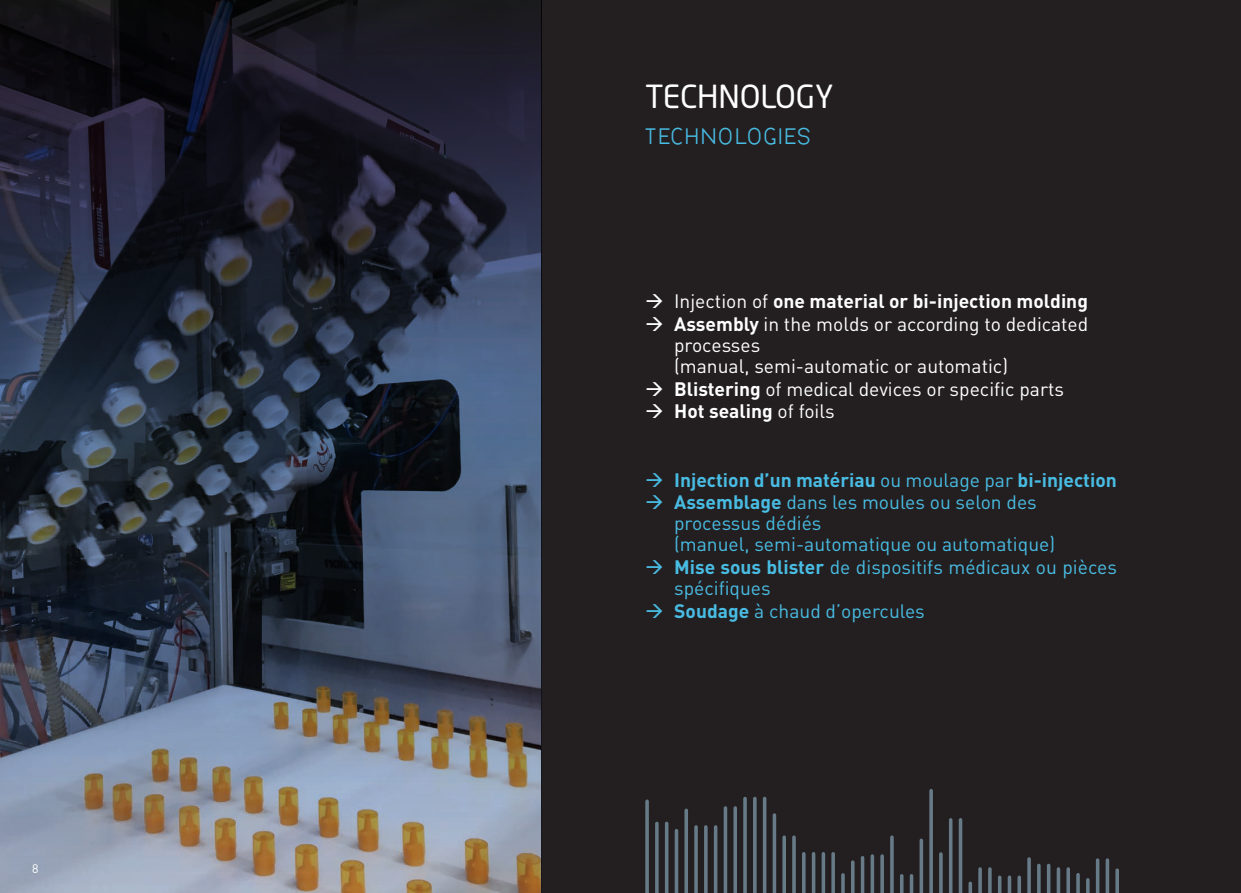
<style>
.page{position:relative;width:1241px;height:893px;background:#fff}
.page>*{position:absolute;margin:0;border:0;box-sizing:border-box;transform-origin:0 0}
.t1{font:31.5px "Neo Sans Pro";letter-spacing:-.005em;color:#fff}
.t2{font:24.5px "Bernur";color:#49bce3}
.t3{font:19.25px/21px "DIN";color:#49bce3}
.t4{font:19.25px/21px "DIN";color:#fff}
.t5{font:700 19.25px "DIN";color:#fff}
.t6{font:700 19.25px "DIN";color:#49bce3}
.t7{font:12.25px "DIN";color:#fff}
.s1{font-weight:400}
.s2{font-weight:700}
</style>
<div class="page">
<div style="left:541px;top:0;width:699px;height:893px;background:#231f20"></div>
<hr style="left:1115px;top:870px;width:3px;height:23px;background:#abd8ef">
<hr style="left:1105px;top:860px;width:3px;height:33px;background:#abd8ef">
<svg style="left:1095px;top:860px;width:4px;height:33px"></svg>
<svg style="left:1086px;top:880px;width:3px;height:13px"></svg>
<hr style="left:1076px;top:875px;width:3px;height:18px;background:#abd8ef">
<hr style="left:1066px;top:869px;width:3px;height:24px;background:#abd8ef">
<svg style="left:1056px;top:869px;width:4px;height:24px"></svg>
<svg style="left:1047px;top:865px;width:3px;height:28px"></svg>
<svg style="left:1037px;top:865px;width:3px;height:28px"></svg>
<hr style="left:1027px;top:859px;width:3px;height:34px;background:#abd8ef">
<hr style="left:1017px;top:877px;width:3px;height:16px;background:#abd8ef">
<svg style="left:1007px;top:877px;width:4px;height:16px"></svg>
<svg style="left:998px;top:877px;width:3px;height:16px"></svg>
<svg style="left:988px;top:869px;width:3px;height:24px"></svg>
<hr style="left:978px;top:869px;width:3px;height:24px;background:#abd8ef">
<svg style="left:968px;top:883px;width:3px;height:10px"></svg>
<svg style="left:958px;top:820px;width:4px;height:73px"></svg>
<svg style="left:949px;top:820px;width:3px;height:73px"></svg>
<hr style="left:939px;top:854px;width:3px;height:39px;background:#abd8ef">
<hr style="left:929px;top:791px;width:3px;height:102px;background:#abd8ef">
<hr style="left:919px;top:840px;width:3px;height:53px;background:#abd8ef">
<svg style="left:909px;top:876px;width:4px;height:17px"></svg>
<svg style="left:900px;top:876px;width:3px;height:17px"></svg>
<hr style="left:890px;top:837px;width:3px;height:56px;background:#abd8ef">
<hr style="left:880px;top:856px;width:3px;height:37px;background:#abd8ef">
<svg style="left:870px;top:856px;width:4px;height:37px"></svg>
<svg style="left:860px;top:858px;width:4px;height:35px"></svg>
<svg style="left:851px;top:862px;width:3px;height:31px"></svg>
<hr style="left:841px;top:875px;width:3px;height:18px;background:#abd8ef">
<hr style="left:831px;top:854px;width:3px;height:39px;background:#abd8ef">
<svg style="left:821px;top:854px;width:4px;height:39px"></svg>
<svg style="left:811px;top:854px;width:4px;height:39px"></svg>
<svg style="left:802px;top:854px;width:3px;height:39px"></svg>
<hr style="left:792px;top:837px;width:3px;height:56px;background:#abd8ef">
<hr style="left:782px;top:837px;width:3px;height:56px;background:#abd8ef">
<svg style="left:772px;top:815px;width:4px;height:78px"></svg>
<svg style="left:762px;top:798px;width:4px;height:95px"></svg>
<hr style="left:753px;top:798px;width:3px;height:95px;background:#abd8ef">
<hr style="left:743px;top:798px;width:3px;height:95px;background:#abd8ef">
<svg style="left:733px;top:808px;width:4px;height:85px"></svg>
<svg style="left:723px;top:808px;width:4px;height:85px"></svg>
<svg style="left:713px;top:827px;width:4px;height:66px"></svg>
<hr style="left:704px;top:827px;width:3px;height:66px;background:#abd8ef">
<hr style="left:694px;top:827px;width:3px;height:66px;background:#abd8ef">
<svg style="left:684px;top:810px;width:4px;height:83px"></svg>
<svg style="left:674px;top:831px;width:4px;height:62px"></svg>
<svg style="left:665px;top:823px;width:3px;height:70px"></svg>
<hr style="left:655px;top:823px;width:3px;height:70px;background:#abd8ef">
<hr style="left:645px;top:801px;width:3px;height:92px;background:#abd8ef">
<img style="left:0;top:0;width:541px;height:893px">
<p class="t7" style="left:32px;top:860px;width:8px">8</p>
<p class="t1" style="left:645px;top:78px;width:190px">TECHNOLOGY</p>
<p class="t2" style="left:645px;top:124px;width:168px">TECHNOLOGIES</p>
<p class="t5" style="left:645px;top:289px;width:444px">→ <span class="s1">Injection of</span> one material or bi-injection molding</p>
<p class="t4" style="left:674px;top:313px;width:415px;text-indent:-29px">→ <span class="s2">Assembly</span> in the molds or according to dedicated processes<br>(manual, semi-automatic or automatic)</p>
<p class="t4" style="left:645px;top:378px;width:420px">→ <span class="s2">Blistering</span> of medical devices or specific parts</p>
<p class="t5" style="left:645px;top:399px;width:191px">→ Hot sealing <span class="s1">of foils</span></p>
<p class="t6" style="left:645px;top:467px;width:473px">→ Injection d’un matériau <span class="s1">ou moulage par</span> bi-injection</p>
<p class="t3" style="left:674px;top:492px;width:382px;text-indent:-29px">→ <span class="s2">Assemblage</span> dans les moules ou selon des processus dédiés<br>(manuel, semi-automatique ou automatique)</p>
<p class="t3" style="left:674px;top:556px;width:444px;text-indent:-29px">→ <span class="s2">Mise sous blister</span> de dispositifs médicaux ou pièces spécifiques</p>
<p class="t3" style="left:645px;top:600px;width:281px">→ <span class="s2">Soudage</span> à chaud d’opercules</p>
</div>
